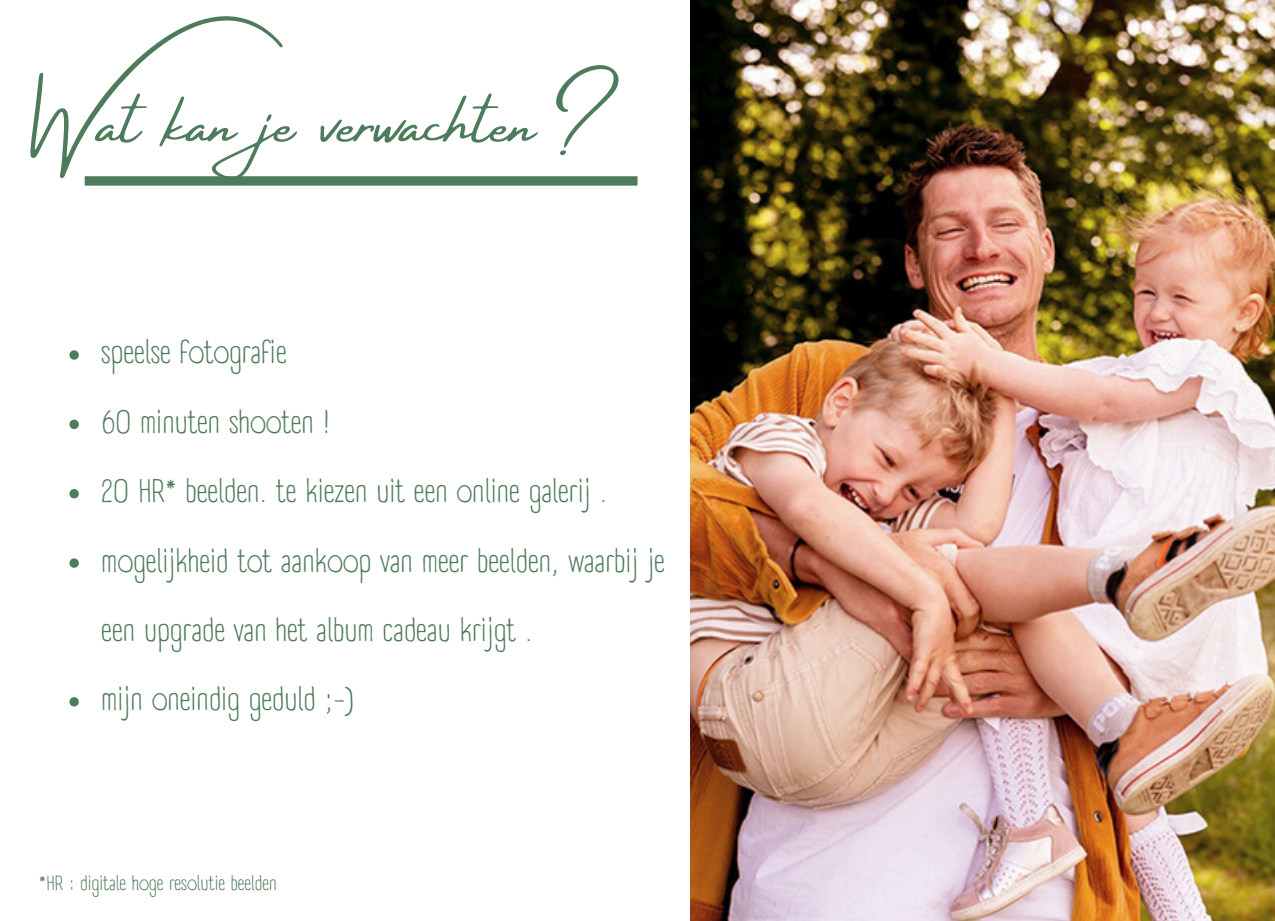
<style>
.page{position:relative;width:1275px;height:921px;background:#fff}
.page>*{position:absolute;margin:0;border:0;box-sizing:border-box;transform-origin:0 0}
.t1{font:69px "Amsterdam Four";color:#4e7b5c}
.t2{font:32px/69.2px "A Day Without Sun Text";color:#4e7b5c}
.t3{font:20px "A Day Without Sun Text";color:#4e7b5c}
</style>
<div class="page">
<div style="left:85px;top:176px;width:553px;height:10px;background:#4e7b5c"></div>
<img style="left:691px;top:0;width:583px;height:920px">
<svg style="left:69px;top:350px;width:10px;height:10px"></svg>
<svg style="left:69px;top:420px;width:10px;height:9px"></svg>
<svg style="left:69px;top:489px;width:10px;height:9px"></svg>
<svg style="left:69px;top:558px;width:10px;height:10px"></svg>
<svg style="left:69px;top:697px;width:10px;height:9px"></svg>
<p class="t1" style="left:34px;top:85px;width:569px">Wat kan je verwachten?</p>
<p class="t2" style="left:101px;top:318px;width:187px">speelse fotografie</p>
<p class="t2" style="left:101px;top:387px;width:231px">60 minuten shooten !</p>
<p class="t2" style="left:101px;top:456px;width:508px">20 HR* beelden. te kiezen uit een online galerij .</p>
<p class="t2" style="left:101px;top:526px;width:565px">mogelijkheid tot aankoop van meer beelden, waarbij je een upgrade van het album cadeau krijgt .</p>
<p class="t2" style="left:101px;top:664px;width:253px">mijn oneindig geduld ;-)</p>
<p class="t3" style="left:39px;top:871px;width:239px">*HR : digitale hoge resolutie beelden</p>
</div>
